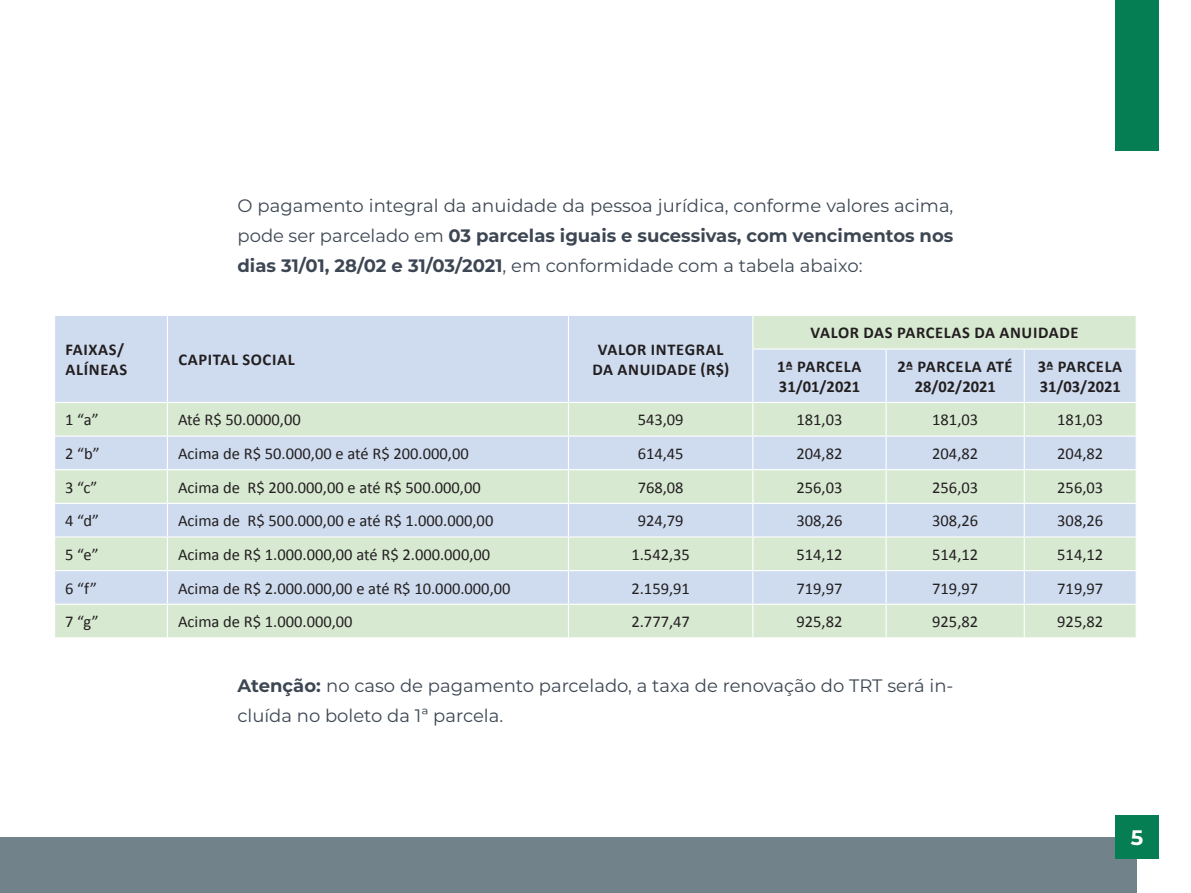
<style>
.page{position:relative;width:1191px;height:893px;background:#fff}
.page>*{position:absolute;margin:0;border:0;box-sizing:border-box;transform-origin:0 0}
.t1{font:700 21px "Montserrat";color:#fff}
.t2{font:18px/30px "Montserrat";color:#3d4753;text-align:justify}
.t3{font:16.5px "Calibri";color:#231f20}
.t4{font:700 16.5px/19.8px "Calibri";letter-spacing:.04em;color:#231f20}
.t5{font:700 16.5px/19.8px "Calibri";color:#231f20;text-align:center}
.s1{font-weight:700}
</style>
<div class="page">
<div style="left:0;top:837px;width:1137px;height:56px;background:#72828a"></div>
<div style="left:1115px;top:815px;width:43px;height:44px;background:#067e54"></div>
<div style="left:1115px;top:0;width:43px;height:150px;background:#067e54"></div>
<svg style="left:55px;top:316px;width:1080px;height:321px;fill:#cfdcef"></svg>
<hr style="left:167px;top:316px;width:1px;height:33px;background:#fff">
<hr style="left:568px;top:316px;width:1px;height:33px;background:#fff">
<hr style="left:752px;top:316px;width:1px;height:32px;background:#fff">
<hr style="left:167px;top:349px;width:1px;height:53px;background:#fff">
<hr style="left:568px;top:349px;width:1px;height:53px;background:#fff">
<hr style="left:752px;top:348px;width:134px;height:2px;background:#fff">
<hr style="left:752px;top:350px;width:1px;height:52px;background:#fff">
<hr style="left:886px;top:348px;width:138px;height:2px;background:#fff">
<hr style="left:885px;top:350px;width:1px;height:52px;background:#fff">
<hr style="left:1024px;top:348px;width:112px;height:2px;background:#fff">
<hr style="left:1023px;top:350px;width:1px;height:52px;background:#fff">
<hr style="left:54px;top:402px;width:113px;height:1px;background:#fff">
<hr style="left:167px;top:402px;width:401px;height:1px;background:#fff">
<hr style="left:167px;top:403px;width:1px;height:32px;background:#fff">
<hr style="left:568px;top:402px;width:185px;height:1px;background:#fff">
<hr style="left:568px;top:403px;width:1px;height:32px;background:#fff">
<hr style="left:753px;top:402px;width:133px;height:1px;background:#fff">
<hr style="left:752px;top:403px;width:1px;height:32px;background:#fff">
<hr style="left:886px;top:402px;width:138px;height:1px;background:#fff">
<hr style="left:885px;top:403px;width:1px;height:32px;background:#fff">
<hr style="left:1024px;top:402px;width:112px;height:1px;background:#fff">
<hr style="left:1023px;top:403px;width:1px;height:32px;background:#fff">
<hr style="left:54px;top:435px;width:113px;height:2px;background:#fff">
<hr style="left:167px;top:435px;width:401px;height:2px;background:#fff">
<hr style="left:167px;top:437px;width:1px;height:32px;background:#fff">
<hr style="left:568px;top:435px;width:185px;height:2px;background:#fff">
<hr style="left:568px;top:437px;width:1px;height:32px;background:#fff">
<hr style="left:753px;top:435px;width:133px;height:2px;background:#fff">
<hr style="left:752px;top:437px;width:1px;height:32px;background:#fff">
<hr style="left:886px;top:435px;width:138px;height:2px;background:#fff">
<hr style="left:885px;top:437px;width:1px;height:32px;background:#fff">
<hr style="left:1024px;top:435px;width:112px;height:2px;background:#fff">
<hr style="left:1023px;top:437px;width:1px;height:32px;background:#fff">
<hr style="left:54px;top:469px;width:113px;height:1px;background:#fff">
<hr style="left:167px;top:469px;width:401px;height:1px;background:#fff">
<hr style="left:167px;top:470px;width:1px;height:33px;background:#fff">
<hr style="left:568px;top:469px;width:185px;height:1px;background:#fff">
<hr style="left:568px;top:470px;width:1px;height:33px;background:#fff">
<hr style="left:753px;top:469px;width:133px;height:1px;background:#fff">
<hr style="left:752px;top:470px;width:1px;height:33px;background:#fff">
<hr style="left:886px;top:469px;width:138px;height:1px;background:#fff">
<hr style="left:885px;top:470px;width:1px;height:33px;background:#fff">
<hr style="left:1024px;top:469px;width:112px;height:1px;background:#fff">
<hr style="left:1023px;top:470px;width:1px;height:33px;background:#fff">
<hr style="left:54px;top:503px;width:113px;height:1px;background:#fff">
<hr style="left:167px;top:503px;width:401px;height:1px;background:#fff">
<hr style="left:167px;top:504px;width:1px;height:32px;background:#fff">
<hr style="left:568px;top:503px;width:185px;height:1px;background:#fff">
<hr style="left:568px;top:504px;width:1px;height:32px;background:#fff">
<hr style="left:753px;top:503px;width:133px;height:1px;background:#fff">
<hr style="left:752px;top:504px;width:1px;height:32px;background:#fff">
<hr style="left:886px;top:503px;width:138px;height:1px;background:#fff">
<hr style="left:885px;top:504px;width:1px;height:32px;background:#fff">
<hr style="left:1024px;top:503px;width:112px;height:1px;background:#fff">
<hr style="left:1023px;top:504px;width:1px;height:32px;background:#fff">
<hr style="left:54px;top:536px;width:113px;height:2px;background:#fff">
<hr style="left:167px;top:536px;width:401px;height:2px;background:#fff">
<hr style="left:167px;top:538px;width:1px;height:32px;background:#fff">
<hr style="left:568px;top:536px;width:185px;height:2px;background:#fff">
<hr style="left:568px;top:538px;width:1px;height:32px;background:#fff">
<hr style="left:753px;top:536px;width:133px;height:2px;background:#fff">
<hr style="left:752px;top:538px;width:1px;height:32px;background:#fff">
<hr style="left:886px;top:536px;width:138px;height:2px;background:#fff">
<hr style="left:885px;top:538px;width:1px;height:32px;background:#fff">
<hr style="left:1024px;top:536px;width:112px;height:2px;background:#fff">
<hr style="left:1023px;top:538px;width:1px;height:32px;background:#fff">
<hr style="left:54px;top:570px;width:113px;height:1px;background:#fff">
<hr style="left:167px;top:570px;width:401px;height:1px;background:#fff">
<hr style="left:167px;top:571px;width:1px;height:33px;background:#fff">
<hr style="left:568px;top:570px;width:185px;height:1px;background:#fff">
<hr style="left:568px;top:571px;width:1px;height:33px;background:#fff">
<hr style="left:753px;top:570px;width:133px;height:1px;background:#fff">
<hr style="left:752px;top:571px;width:1px;height:33px;background:#fff">
<hr style="left:886px;top:570px;width:138px;height:1px;background:#fff">
<hr style="left:885px;top:571px;width:1px;height:33px;background:#fff">
<hr style="left:1024px;top:570px;width:112px;height:1px;background:#fff">
<hr style="left:1023px;top:571px;width:1px;height:33px;background:#fff">
<hr style="left:54px;top:604px;width:113px;height:1px;background:#fff">
<hr style="left:167px;top:604px;width:401px;height:1px;background:#fff">
<hr style="left:167px;top:605px;width:1px;height:32px;background:#fff">
<hr style="left:568px;top:604px;width:185px;height:1px;background:#fff">
<hr style="left:568px;top:605px;width:1px;height:32px;background:#fff">
<hr style="left:753px;top:604px;width:133px;height:1px;background:#fff">
<hr style="left:752px;top:605px;width:1px;height:32px;background:#fff">
<hr style="left:886px;top:604px;width:138px;height:1px;background:#fff">
<hr style="left:885px;top:605px;width:1px;height:32px;background:#fff">
<hr style="left:1024px;top:604px;width:112px;height:1px;background:#fff">
<hr style="left:1023px;top:605px;width:1px;height:32px;background:#fff">
<p class="t2" style="left:237px;top:189px;width:717px">O pagamento integral da anuidade da pessoa jurídica, conforme valores acima, pode ser parcelado em <span class="s1">03 parcelas iguais e sucessivas, com vencimentos nos dias 31/01, 28/02 e 31/03/2021</span>, em conformidade com a tabela abaixo:</p>
<p class="t4" style="left:66px;top:339px;width:63px">FAIXAS/<br>ALÍNEAS</p>
<p class="t4" style="left:178px;top:349px;width:118px">CAPITAL SOCIAL</p>
<p class="t4" style="left:592px;top:339px;width:138px;text-align:center">VALOR INTEGRAL<br>DA ANUIDADE (R$)</p>
<p class="t4" style="left:777px;top:316px;width:303px;line-height:33.6px;text-indent:33px">VALOR DAS PARCELAS DA ANUIDADE<br>1ª PARCELA</p>
<p class="t4" style="left:779px;top:376px;width:83px">31/01/2021</p>
<p class="t5" style="left:897px;top:356px;width:116px">2ª PARCELA ATÉ<br>28/02/2021</p>
<p class="t5" style="left:1037px;top:356px;width:86px;text-align:left">3ª PARCELA<br>31/03/2021</p>
<p class="t3" style="left:65px;top:408px;width:35px">1 “a”</p>
<p class="t3" style="left:178px;top:408px;width:124px">Até R$ 50.0000,00</p>
<p class="t3" style="left:637px;top:408px;width:47px">543,09</p>
<p class="t3" style="left:796px;top:408px;width:47px">181,03</p>
<p class="t3" style="left:932px;top:408px;width:47px">181,03</p>
<p class="t3" style="left:1057px;top:408px;width:47px">181,03</p>
<p class="t3" style="left:65px;top:442px;width:36px">2 “b”</p>
<p class="t3" style="left:178px;top:442px;width:292px">Acima de R$ 50.000,00 e até R$ 200.000,00</p>
<p class="t3" style="left:637px;top:442px;width:47px">614,45</p>
<p class="t3" style="left:796px;top:442px;width:47px">204,82</p>
<p class="t3" style="left:932px;top:442px;width:47px">204,82</p>
<p class="t3" style="left:1057px;top:442px;width:47px">204,82</p>
<p class="t3" style="left:65px;top:476px;width:34px">3 “c”</p>
<p class="t3" style="left:178px;top:476px;width:304px">Acima de R$ 200.000,00 e até R$ 500.000,00</p>
<p class="t3" style="left:637px;top:476px;width:47px">768,08</p>
<p class="t3" style="left:796px;top:476px;width:47px">256,03</p>
<p class="t3" style="left:932px;top:476px;width:47px">256,03</p>
<p class="t3" style="left:1057px;top:476px;width:47px">256,03</p>
<p class="t3" style="left:65px;top:509px;width:35px">4 “d”</p>
<p class="t3" style="left:178px;top:509px;width:317px">Acima de R$ 500.000,00 e até R$ 1.000.000,00</p>
<p class="t3" style="left:637px;top:509px;width:47px">924,79</p>
<p class="t3" style="left:796px;top:509px;width:47px">308,26</p>
<p class="t3" style="left:932px;top:509px;width:47px">308,26</p>
<p class="t3" style="left:1057px;top:509px;width:47px">308,26</p>
<p class="t3" style="left:65px;top:543px;width:35px">5 “e”</p>
<p class="t3" style="left:178px;top:543px;width:314px">Acima de R$ 1.000.000,00 até R$ 2.000.000,00</p>
<p class="t3" style="left:631px;top:543px;width:60px">1.542,35</p>
<p class="t3" style="left:796px;top:543px;width:47px">514,12</p>
<p class="t3" style="left:932px;top:543px;width:47px">514,12</p>
<p class="t3" style="left:1057px;top:543px;width:47px">514,12</p>
<p class="t3" style="left:65px;top:577px;width:33px">6 “f”</p>
<p class="t3" style="left:178px;top:577px;width:334px">Acima de R$ 2.000.000,00 e até R$ 10.000.000,00</p>
<p class="t3" style="left:631px;top:577px;width:60px">2.159,91</p>
<p class="t3" style="left:796px;top:577px;width:47px">719,97</p>
<p class="t3" style="left:932px;top:577px;width:47px">719,97</p>
<p class="t3" style="left:1057px;top:577px;width:47px">719,97</p>
<p class="t3" style="left:65px;top:610px;width:35px">7 “g”</p>
<p class="t3" style="left:178px;top:610px;width:176px">Acima de R$ 1.000.000,00</p>
<p class="t3" style="left:631px;top:610px;width:60px">2.777,47</p>
<p class="t3" style="left:796px;top:610px;width:47px">925,82</p>
<p class="t3" style="left:932px;top:610px;width:47px">925,82</p>
<p class="t3" style="left:1057px;top:610px;width:47px">925,82</p>
<p class="t2" style="left:237px;top:669px;width:717px"><span class="s1">Atenção:</span> no caso de pagamento parcelado, a taxa de renovação do TRT será in&shy;cluída no boleto da 1ª parcela.</p>
<p class="t1" style="left:1130px;top:822px;width:14px">5</p>
</div>
